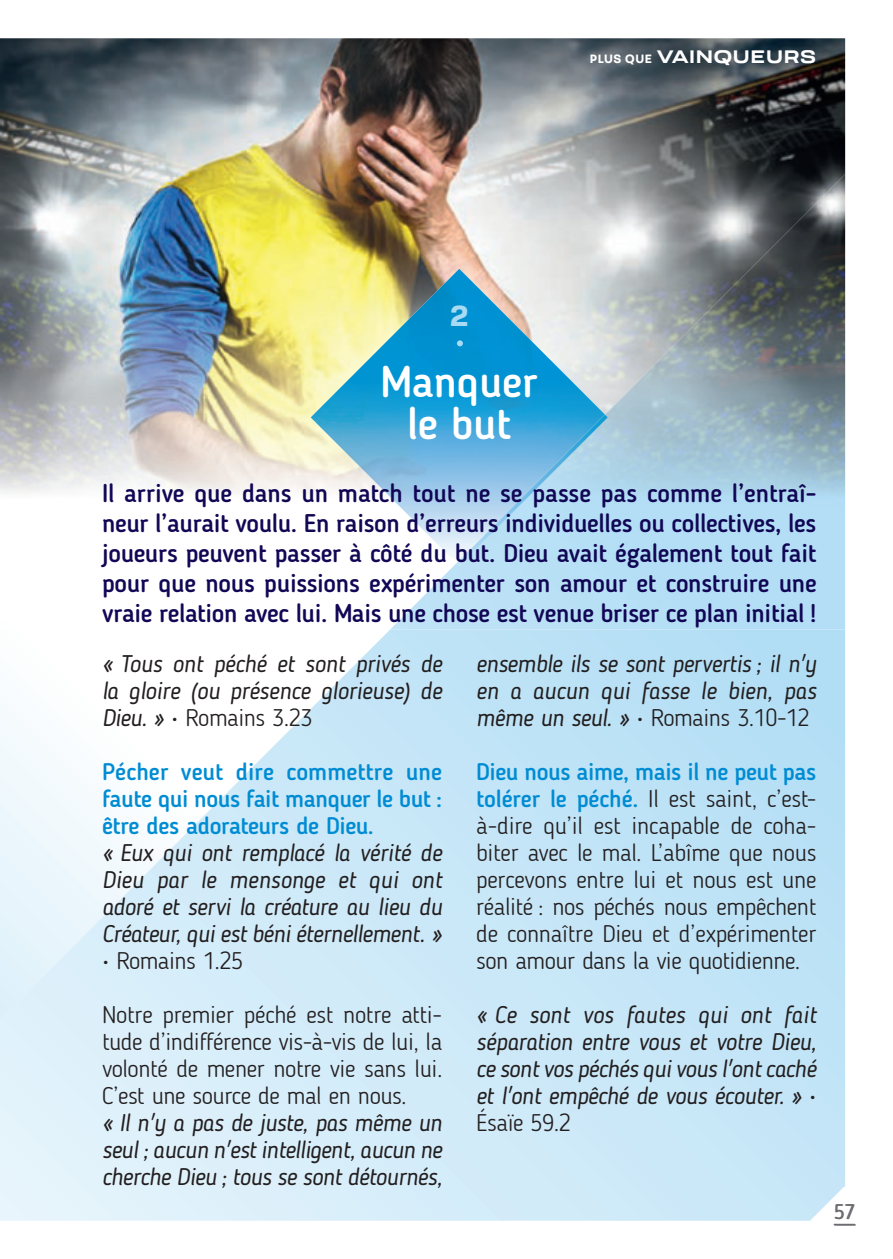
<style>
.page{position:relative;width:893px;height:1259px;background:#fff}
.page>*{position:absolute;margin:0;border:0;box-sizing:border-box;transform-origin:0 0}
.t1{font:500 44.1px/42px "Blogger Sans";letter-spacing:-.005em;color:#fff;text-align:center}
.t2{font:28.8px "Velodroma Basic";color:#a9daf4}
.t3{font:500 25.5px/30px "Blogger Sans";letter-spacing:-.015em;color:#110755;text-align:justify}
.t4{font:italic 24px/27px "Blogger Sans";letter-spacing:-.02em;color:#231f20;text-align:justify}
.t5{font:300 24px/27px "Blogger Sans";letter-spacing:-.02em;color:#231f20;text-align:justify}
.t6{font:500 24px/27px "Blogger Sans";letter-spacing:-.02em;color:#008cd3;text-align:justify}
.t7{font:21px "Blogger Sans";color:#6c6d70}
.t8{font:expanded 18px "Velodroma Basic";color:#fff}
.s1{font-stretch:normal;font-size:12px}
.s2{font-weight:300;font-style:normal}
.s3{font-weight:500;color:#008cd3}
</style>
<div class="page">
<svg style="left:0;top:629px;width:845px;height:591px;background:#c8e7f7"></svg>
<img style="left:0;top:629px;width:390px;height:390px">
<img style="left:0;top:38px;width:845px;height:591px">
<img style="left:456px;top:414px;width:152px;height:152px">
<img style="left:311px;top:269px;width:294px;height:294px">
<img style="left:456px;top:414px;width:149px;height:149px">
<svg style="left:457px;top:340px;width:6px;height:6px"></svg>
<svg style="left:810px;top:1186px;width:46px;height:40px"></svg>
<p class="t8" style="left:589px;top:48px;width:228px"><span class="s1">PLUS QUE</span> VAINQUEURS</p>
<p class="t2" style="left:449px;top:301px;width:21px">2</p>
<h1 class="t1" style="left:380px;top:360px;width:159px">Manquer le but</h1>
<p class="t3" style="left:102px;top:478px;width:716px">Il arrive que dans un match tout ne se passe pas comme l’entraî&shy;neur l’aurait voulu. En raison d’erreurs individuelles ou collectives, les joueurs peuvent passer à côté du but. Dieu avait également tout fait pour que nous puissions expérimenter son amour et construire une vraie relation avec lui. Mais une chose est venue briser ce plan initial !</p>
<p class="t4" style="left:102px;top:650px;width:342px">« Tous ont péché et sont privés de la gloire (ou présence glorieuse) de Dieu. » <span class="s2">• Romains 3.23</span></p>
<p class="t6" style="left:102px;top:758px;width:342px">Pécher veut dire commettre une faute qui nous fait manquer le but : être des adorateurs de Dieu.</p>
<p class="t4" style="left:102px;top:839px;width:342px">« Eux qui ont remplacé la vérité de Dieu par le mensonge et qui ont adoré et servi la créature au lieu du Créateur, qui est béni éternellement. »</p>
<p class="t5" style="left:102px;top:947px;width:143px">• Romains 1.25</p>
<p class="t5" style="left:102px;top:1001px;width:342px">Notre premier péché est notre atti&shy;tude d’indifférence vis-à-vis de lui, la volonté de mener notre vie sans lui.<br>C’est une source de mal en nous.</p>
<p class="t4" style="left:102px;top:1109px;width:342px">« Il n'y a pas de juste, pas même un seul ; aucun n'est intelligent, aucun ne cherche Dieu ; tous se sont détournés,</p>
<p class="t4" style="left:476px;top:650px;width:342px">ensemble ils se sont pervertis ; il n'y en a aucun qui fasse le bien, pas même un seul. » <span class="s2">• Romains 3.10-12</span></p>
<p class="t5" style="left:476px;top:758px;width:342px"><span class="s3">Dieu nous aime, mais il ne peut pas tolérer le péché.</span> Il est saint, c’est&shy;à-dire qu’il est incapable de coha&shy;biter avec le mal. L’abîme que nous percevons entre lui et nous est une réalité : nos péchés nous empêchent de connaître Dieu et d’expérimenter son amour dans la vie quotidienne.</p>
<p class="t4" style="left:476px;top:1001px;width:342px">« Ce sont vos fautes qui ont fait séparation entre vous et votre Dieu, ce sont vos péchés qui vous l'ont caché et l'ont empêché de vous écouter. » <span class="s2">• Ésaïe 59.2</span></p>
<p class="t7" style="left:834px;top:1199px;width:22px">57</p>
</div>
